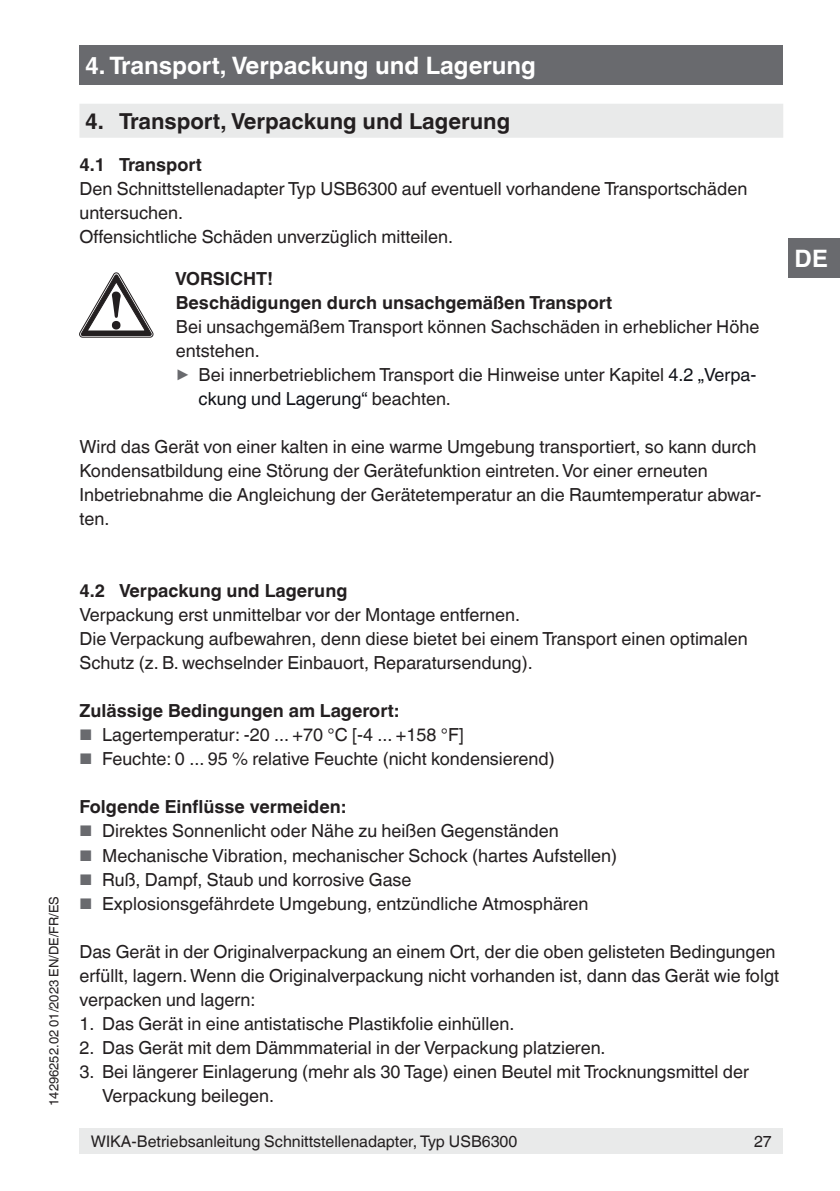
<style>
.page{position:relative;width:840px;height:1191px;background:#fff}
.page>*{position:absolute;margin:0;border:0;box-sizing:border-box;transform-origin:0 0}
.t1{font:700 24px "Helvetica World";color:#fff}
.t2{font:700 22px "Helvetica World";color:#231f20}
.t3{font:18px/24px "Helvetica World";color:#231f20}
.t4{font:700 18px/24px "Helvetica World";color:#231f20}
.t5{font:18px "Helvetica World";color:#101218}
.t6{font:16px "Helvetica World";color:#231f20}
.t7{font:13px "Helvetica World";color:#231f20}
.s1{font-size:17.8px;color:#696a6e}
.s2{color:#101218}
.s3{color:#231f20}
.s4{font-size:15.4px;color:#696a6e}
</style>
<div class="page">
<div style="left:79px;top:1128px;width:703px;height:26px;background:#e9eaea"></div>
<div style="left:79px;top:45px;width:703px;height:40px;background:#696a6e"></div>
<div style="left:788px;top:238px;width:51px;height:40px;background:#696a6e"></div>
<div style="left:79px;top:104px;width:703px;height:34px;background:#e9eaea"></div>
<svg style="left:79px;top:273px;width:74px;height:64px"></svg>
<h1 class="t1" style="left:85px;top:51px;width:452px">4. Transport, Verpackung und Lagerung</h1>
<p class="t2" style="left:85px;top:109px;width:426px">4. Transport, Verpackung und Lagerung</p>
<p class="t4" style="left:79px;top:153px;width:124px">4.1 Transport</p>
<p class="t3" style="left:79px;top:177px;width:669px">Den Schnittstellenadapter Typ USB6300 auf eventuell vorhandene Transportschäden untersuchen.<br>Offensichtliche Schäden unverzüglich mitteilen.</p>
<p class="t4" style="left:175px;top:267px;width:438px">VORSICHT!<br>Beschädigungen durch unsachgemäßen Transport</p>
<p class="t3" style="left:176px;top:315px;width:584px">Bei unsachgemäßem Transport können Sachschäden in erheblicher Höhe</p>
<p class="t3" style="left:176px;top:339px;width:85px">entstehen.</p>
<p class="t3" style="left:176px;top:363px;width:581px"><span class="s1">▶</span> Bei innerbetrieblichem Transport die Hinweise unter Kapitel <span class="s2">4.2 „Verpa-</span></p>
<p class="t5" style="left:198px;top:388px;width:254px">ckung und Lagerung“ <span class="s3">beachten.</span></p>
<p class="t3" style="left:79px;top:435px;width:683px">Wird das Gerät von einer kalten in eine warme Umgebung transportiert, so kann durch Kondensatbildung eine Störung der Gerätefunktion eintreten. Vor einer erneuten Inbetriebnahme die Angleichung der Gerätetemperatur an die Raumtemperatur abwar&shy;ten.</p>
<h1 class="t1" style="left:794px;top:244px;width:35px">DE</h1>
<p class="t7" style="left:46px;top:1106px;width:211px;rotate:-90deg">14296252.02 01/2023 EN/DE/FR/ES</p>
<p class="t4" style="left:79px;top:579px;width:269px">4.2 Verpackung und Lagerung</p>
<p class="t3" style="left:79px;top:603px;width:669px">Verpackung erst unmittelbar vor der Montage entfernen.<br>Die Verpackung aufbewahren, denn diese bietet bei einem Transport einen optimalen<br>Schutz (z. B. wechselnder Einbauort, Reparatursendung).</p>
<p class="t4" style="left:79px;top:699px;width:321px">Zulässige Bedingungen am Lagerort:</p>
<p class="t3" style="left:79px;top:723px;width:386px"><span class="s4">■</span> Lagertemperatur: -20 ... +70 °C [-4 ... +158 °F]</p>
<p class="t3" style="left:79px;top:747px;width:476px"><span class="s4">■</span> Feuchte: 0 ... 95 % relative Feuchte (nicht kondensierend)</p>
<p class="t4" style="left:79px;top:795px;width:268px">Folgende Einflüsse vermeiden:</p>
<p class="t3" style="left:79px;top:819px;width:480px"><span class="s4">■</span> Direktes Sonnenlicht oder Nähe zu heißen Gegenständen</p>
<p class="t3" style="left:79px;top:843px;width:539px"><span class="s4">■</span> Mechanische Vibration, mechanischer Schock (hartes Aufstellen)</p>
<p class="t3" style="left:79px;top:867px;width:333px"><span class="s4">■</span> Ruß, Dampf, Staub und korrosive Gase</p>
<p class="t3" style="left:79px;top:891px;width:510px"><span class="s4">■</span> Explosionsgefährdete Umgebung, entzündliche Atmosphären</p>
<p class="t3" style="left:79px;top:939px;width:700px">Das Gerät in der Originalverpackung an einem Ort, der die oben gelisteten Bedingungen erfüllt, lagern. Wenn die Originalverpackung nicht vorhanden ist, dann das Gerät wie folgt verpacken und lagern:</p>
<p class="t3" style="left:79px;top:1011px;width:436px">1. Das Gerät in eine antistatische Plastikfolie einhüllen.</p>
<p class="t3" style="left:79px;top:1035px;width:527px">2. Das Gerät mit dem Dämmmaterial in der Verpackung platzieren.</p>
<p class="t3" style="left:102px;top:1059px;width:648px;text-indent:-23px">3. Bei längerer Einlagerung (mehr als 30 Tage) einen Beutel mit Trocknungsmittel der<br>Verpackung beilegen.</p>
<p class="t6" style="left:91px;top:1132px;width:428px">WIKA-Betriebsanleitung Schnittstellenadapter, Typ USB6300</p>
<p class="t6" style="left:753px;top:1132px;width:19px">27</p>
</div>
